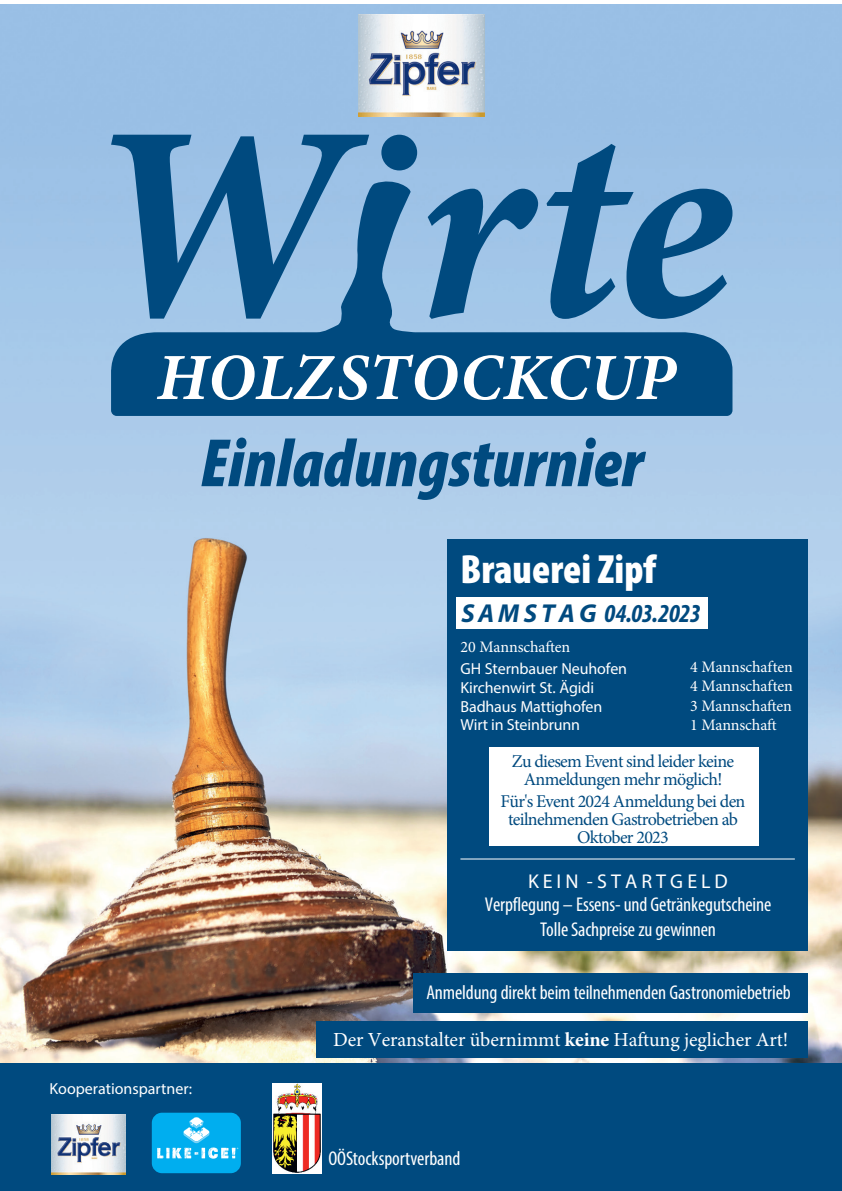
<style>
.page{position:relative;width:842px;height:1191px;background:#fff}
.page>*{position:absolute;margin:0;border:0;box-sizing:border-box;transform-origin:0 0}
.t1{font:italic 900 condensed 68.9px "Myriad Pro";color:#004a7f}
.t2{font:italic 66px "Minion Variable Concept";color:#fff}
.t3{font:900 condensed 41px "Myriad Pro";color:#fff}
.t4{font:italic 700 condensed 26px "Myriad Pro";letter-spacing:-.025em;color:#004a7f}
.t5{font:condensed 20px/24.8px "Myriad Pro";letter-spacing:-.005em;color:#fff;text-align:center}
.t6{font:20px "Minion Pro";letter-spacing:-.005em;color:#fff}
.t7{font:20px "Myriad Pro";color:#fff}
.t8{font:18px/18px "Minion Pro";letter-spacing:-.04em;color:#004a7f;text-align:center}
.t9{font:16px/18.8px "Myriad Pro";letter-spacing:-.01em;color:#fff}
.t10{font:16px/19.1px "Minion Pro";letter-spacing:-.01em;color:#fff;text-align:justify}
.s1{font-stretch:normal}
.s2{font-weight:700}
</style>
<div class="page">
<img style="left:0;top:4px;width:841px;height:1059px">
<div style="left:0;top:1063px;width:842px;height:128px;background:#004a7f"></div>
<img style="left:51px;top:1114px;width:74px;height:60px">
<div style="left:448px;top:539px;width:360px;height:412px;background:#004a7f"></div>
<div style="left:456px;top:597px;width:252px;height:32px;background:#fff"></div>
<hr style="left:460px;top:858px;width:335px;height:1px;background:#fff">
<div style="left:414px;top:973px;width:394px;height:39px;background:#004a7f"></div>
<img style="left:272px;top:1083px;width:50px;height:90px">
<div style="left:152px;top:1112px;width:89px;height:61px;background:#00aeef;border-radius:10px"></div>
<svg style="left:157px;top:1117px;width:81px;height:41px"></svg>
<img style="left:359px;top:14px;width:126px;height:102px">
<div style="left:381px;top:135px;width:36px;height:35px;background:#004a7f;border-radius:50%"></div>
<svg style="left:111px;top:135px;width:258px;height:42px;background:#5b8fbb"></svg>
<svg style="left:547px;top:144px;width:185px;height:33px;background:#87b1d8"></svg>
<svg style="left:111px;top:177px;width:621px;height:239px;background:#427caa"></svg>
<div style="left:489px;top:747px;width:270px;height:98px;background:#fff"></div>
<div style="left:317px;top:1021px;width:491px;height:37px;background:#004a7f"></div>
<h2 class="t2" style="left:157px;top:332px;width:521px">HOLZSTOCKCUP</h2>
<h1 class="t1" style="left:200px;top:419px;width:444px">Einladungsturnier</h1>
<h3 class="t3" style="left:460px;top:543px;width:197px">Brauerei Zipf</h3>
<h3 class="t4" style="left:461px;top:597px;width:241px"><span class="s1">S A M S T A G</span> 04.03.2023</h3>
<p class="t10" style="left:690px;top:658px;width:104px">4 Mannschaften 4 Mannschaften 3 Mannschaften 1 Mannschaft</p>
<p class="t10" style="left:461px;top:637px;width:111px">20 Mannschaften</p>
<p class="t9" style="left:461px;top:658px;width:168px">GH Sternbauer Neuhofen<br>Kirchenwirt St. Ägidi<br>Badhaus Mattighofen<br>Wirt in Steinbrunn</p>
<p class="t8" style="left:512px;top:752px;width:224px">Zu diesem Event sind leider keine<br>Anmeldungen mehr möglich!</p>
<p class="t8" style="left:501px;top:792px;width:246px">Für's Event 2024 Anmeldung bei den teilnehmenden Gastrobetrieben ab<br>Oktober 2023</p>
<p class="t7" style="left:528px;top:868px;width:201px">K E I N - S T A R T G E L D</p>
<p class="t5" style="left:485px;top:891px;width:288px">Verpflegung – Essens- und Getränkegutscheine<br>Tolle Sachpreise zu gewinnen</p>
<p class="t5" style="left:426px;top:979px;width:366px">Anmeldung direkt beim teilnehmenden Gastronomiebetrieb</p>
<p class="t9" style="left:50px;top:1078px;width:144px">Kooperationspartner:</p>
<p class="t6" style="left:333px;top:1025px;width:457px">Der Veranstalter übernimmt <span class="s2">keine</span> Haftung jeglicher Art!</p>
<p class="t5" style="left:328px;top:1145px;width:133px">OÖStocksportverband</p>
</div>
